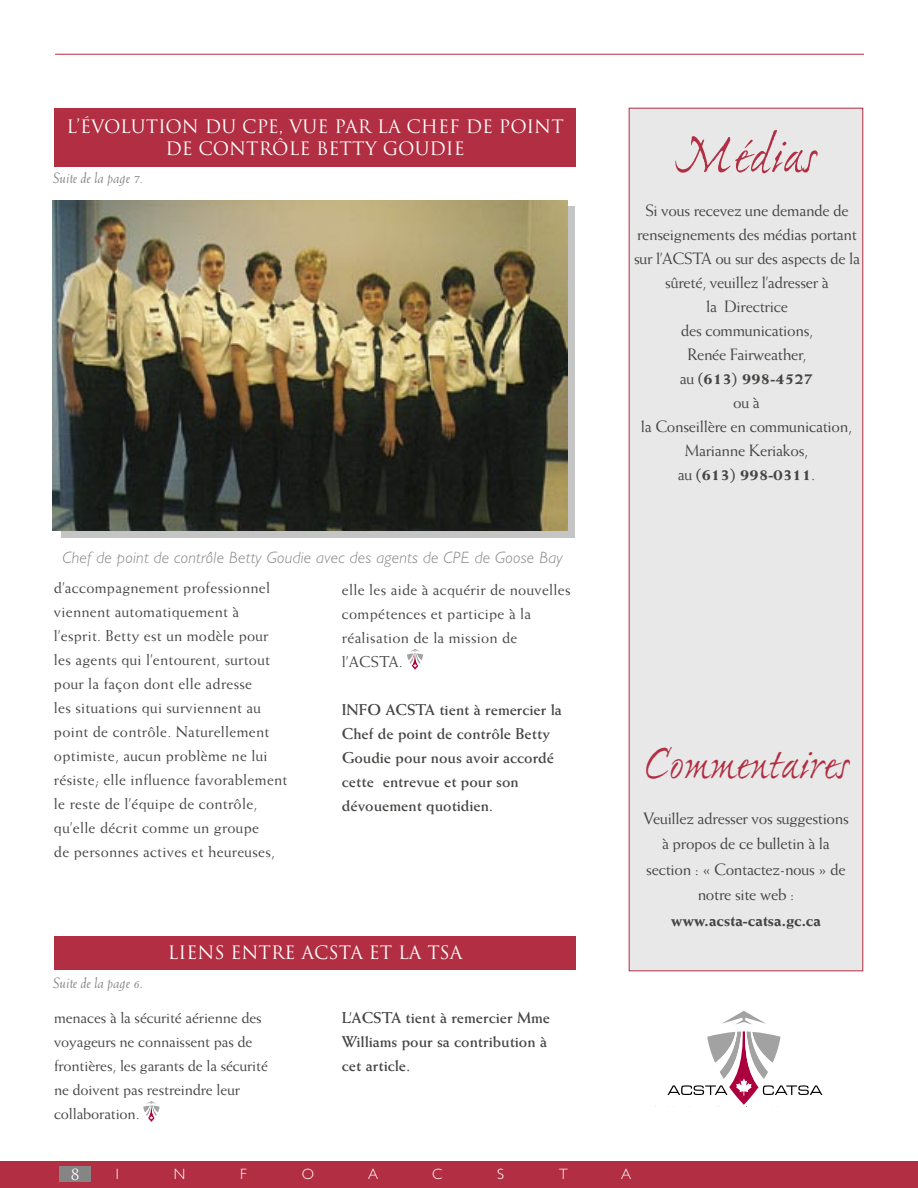
<style>
.page{position:relative;width:918px;height:1188px;background:#fff}
.page>*{position:absolute;margin:0;border:0;box-sizing:border-box;transform-origin:0 0}
.t1{font:57px "Ex Ponto";letter-spacing:-.02em;color:#b22e42}
.t2{font:49.5px "Ex Ponto";letter-spacing:-.02em;color:#b22e42}
.t3{font:18px/21.6px "Trajan";color:#fff;text-align:center}
.t4{font:16.5px/24px "Weiss";letter-spacing:-.02em;color:#464543;text-align:center}
.t5{font:italic 300 16.5px "Gill Sans";letter-spacing:.015em;color:#858585}
.t6{font:800 16.5px "Weiss";letter-spacing:-.02em;color:#464543}
.t7{font:15.75px/24px "Weiss";letter-spacing:.015em;color:#464543}
.t8{font:700 15.75px/24px "Weiss";color:#464543}
.t9{font:15.75px/24px "Weiss";letter-spacing:-.01em;color:#464543}
.t10{font:italic 15px "Weiss";color:#858585}
.t11{font:300 15px "Gill Sans";color:#fff}
.t12{font:15px "Trajan";color:#fff}
.s1{font-weight:800}
</style>
<div class="page">
<div style="left:0;top:1161px;width:918px;height:27px;background:#b22e42"></div>
<div style="left:59px;top:1167px;width:32px;height:15px;background:#858585"></div>
<hr style="left:55px;top:54px;width:809px;height:1px;background:#b22e42">
<div style="left:629px;top:108px;width:234px;height:863px;background:#e8e8e8"></div>
<div style="left:629px;top:108px;width:234px;height:863px;border:1px solid #b22e42"></div>
<div style="left:54px;top:108px;width:522px;height:58px;background:#b22e42"></div>
<div style="left:61px;top:206px;width:514px;height:332px;background:#c5c5c5"></div>
<img style="left:53px;top:200px;width:515px;height:331px">
<svg style="left:407px;top:649px;width:16px;height:21px"></svg>
<svg style="left:143px;top:1101px;width:17px;height:21px"></svg>
<div style="left:54px;top:936px;width:522px;height:34px;background:#b22e42"></div>
<svg style="left:722px;top:1011px;width:44px;height:14px"></svg>
<svg style="left:667px;top:1031px;width:155px;height:74px"></svg>
<p class="t3" style="left:67px;top:116px;width:499px">L’ÉVOLUTION DU CPE, VUE PAR LA CHEF DE POINT<br>DE CONTRÔLE BETTY GOUDIE</p>
<p class="t10" style="left:53px;top:169px;width:92px">Suite de la page 7.</p>
<p class="t5" style="left:62px;top:548px;width:502px">Chef de point de contrôle Betty Goudie avec des agents de CPE de Goose Bay</p>
<p class="t7" style="left:54px;top:575px;width:235px">d’accompagnement professionnel viennent automatiquement à l’esprit. Betty est un modèle pour les agents qui l’entourent, surtout pour la façon dont elle adresse<br>les situations qui surviennent au point de contrôle. Naturellement optimiste, aucun problème ne lui résiste; elle influence favorablement le reste de l’équipe de contrôle, qu’elle décrit comme un groupe<br>de personnes actives et heureuses,</p>
<p class="t7" style="left:342px;top:577px;width:230px">elle les aide à acquérir de nouvelles compétences et participe à la réalisation de la mission de l’ACSTA.</p>
<p class="t8" style="left:342px;top:697px;width:221px">INFO ACSTA tient à remercier la<br>Chef de point de contrôle Betty<br>Goudie pour nous avoir accordé cette entrevue et pour son dévouement quotidien.</p>
<p class="t10" style="left:53px;top:974px;width:92px">Suite de la page 6.</p>
<p class="t3" style="left:168px;top:942px;width:296px">LIENS ENTRE ACSTA ET LA TSA</p>
<p class="t9" style="left:54px;top:1005px;width:216px">menaces à la sécurité aérienne des voyageurs ne connaissent pas de frontières, les garants de la sécurité ne doivent pas restreindre leur collaboration.</p>
<p class="t8" style="left:342px;top:1005px;width:209px">L’ACSTA tient à remercier Mme<br>Williams pour sa contribution à cet article.</p>
<h1 class="t1" style="left:678px;top:127px;width:139px">Médias</h1>
<p class="t4" style="left:634px;top:198px;width:228px">Si vous recevez une demande de renseignements des médias portant sur l’ACSTA ou sur des aspects de la sûreté, veuillez l’adresser à<br>la Directrice<br>des communications,<br>Renée Fairweather,<br>au <span class="s1">(613) 998-4527<br></span>ou à<br>la Conseillère en communication,<br>Marianne Keriakos,<br>au <span class="s1">(613) 998-0311</span>.</p>
<h2 class="t2" style="left:643px;top:739px;width:207px">Commentaires</h2>
<p class="t4" style="left:643px;top:805px;width:207px;line-height:25.5px">Veuillez adresser vos suggestions à propos de ce bulletin à la section : « Contactez-nous » de notre site web :</p>
<p class="t6" style="left:671px;top:910px;width:152px">www.acsta-catsa.gc.ca</p>
<p class="t12" style="left:71px;top:1165px;width:11px">8</p>
<p class="t11" style="left:116px;top:1166px;width:5px">I</p>
<p class="t11" style="left:174px;top:1166px;width:13px">N</p>
<p class="t11" style="left:240px;top:1166px;width:8px">F</p>
<p class="t11" style="left:302px;top:1166px;width:14px">O</p>
<p class="t11" style="left:368px;top:1166px;width:12px">A</p>
<p class="t11" style="left:432px;top:1166px;width:12px">C</p>
<p class="t11" style="left:497px;top:1166px;width:9px">S</p>
<p class="t11" style="left:559px;top:1166px;width:10px">T</p>
<p class="t11" style="left:621px;top:1166px;width:12px">A</p>
</div>
